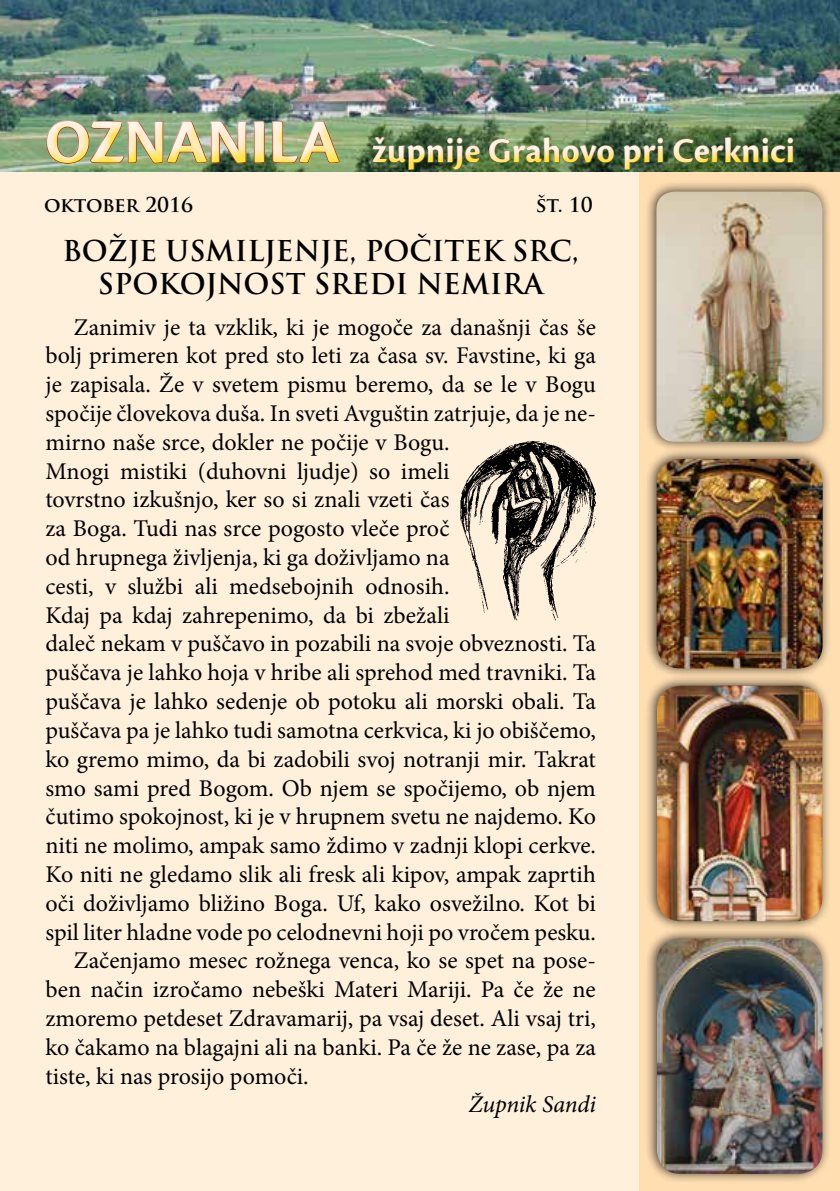
<style>
.page{position:relative;width:840px;height:1191px;background:#fff}
.page>*{position:absolute;margin:0;border:0;box-sizing:border-box;transform-origin:0 0}
.t1{font:700 36px "Cronos Pro";letter-spacing:.005em;color:#ffedd4}
.t2{font:700 28px/33.6px "Trajan Pro";color:#000;text-align:center}
.t3{font:24px "Minion Pro";color:#000}
.t4{font:italic 24px "Minion Pro";letter-spacing:-.01em;color:#000}
.t5{font:700 20px "Trajan Pro";color:#000}
.s1{font-size:64px}
</style>
<div class="page">
<div style="left:0;top:0;width:646px;height:1191px;background:#fff0dc"></div>
<div style="left:638px;top:0;width:201px;height:1191px;background:#ffdfb2"></div>
<div style="left:643px;top:180px;width:188px;height:272px;background:#000;opacity:.75"></div>
<img style="left:656px;top:192px;width:166px;height:250px">
<div style="left:644px;top:447px;width:187px;height:232px;background:#000;opacity:.75"></div>
<img style="left:656px;top:459px;width:166px;height:209px">
<div style="left:644px;top:926px;width:187px;height:258px;background:#000;opacity:.75"></div>
<img style="left:656px;top:938px;width:166px;height:236px">
<div style="left:644px;top:674px;width:187px;height:257px;background:#000;opacity:.75"></div>
<img style="left:656px;top:685px;width:166px;height:236px">
<img style="left:0;top:0;width:839px;height:172px">
<div style="left:31px;top:105px;width:773px;height:75px;background:#fff;opacity:.75"></div>
<div style="left:37px;top:111px;width:770px;height:74px;background:#fff200;opacity:.75"></div>
<img style="left:460px;top:442px;width:135px;height:178px">
<h1 class="t1" style="left:45px;top:130px;width:751px"><span class="s1">OZNANILA</span> župnije Grahovo pri Cerknici</h1>
<p class="t5" style="left:44px;top:193px;width:150px">oktober 2016</p>
<p class="t5" style="left:535px;top:193px;width:58px">št. 10</p>
<p class="t2" style="left:62px;top:234px;width:517px">BOŽJE USMILJENJE, POČITEK SRC,<br>SPOKOJNOST SREDI NEMIRA</p>
<p class="t3" style="left:74px;top:311px;width:523px">Zanimiv je ta vzklik, ki je mogoče za današnji čas še</p>
<p class="t3" style="left:45px;top:339px;width:551px">bolj primeren kot pred sto leti za časa sv. Favstine, ki ga</p>
<p class="t3" style="left:45px;top:368px;width:551px">je zapisala. Že v svetem pismu beremo, da se le v Bogu</p>
<p class="t3" style="left:45px;top:397px;width:551px">spočije človekova duša. In sveti Avguštin zatrjuje, da je ne-</p>
<p class="t3" style="left:45px;top:426px;width:405px">mirno naše srce, dokler ne počije v Bogu.</p>
<p class="t3" style="left:45px;top:455px;width:405px">Mnogi mistiki (duhovni ljudje) so imeli</p>
<p class="t3" style="left:45px;top:483px;width:405px">tovrstno izkušnjo, ker so si znali vzeti čas</p>
<p class="t3" style="left:45px;top:512px;width:405px">za Boga. Tudi nas srce pogosto vleče proč</p>
<p class="t3" style="left:45px;top:541px;width:405px">od hrupnega življenja, ki ga doživljamo na</p>
<p class="t3" style="left:45px;top:570px;width:405px">cesti, v službi ali medsebojnih odnosih.</p>
<p class="t3" style="left:45px;top:599px;width:405px">Kdaj pa kdaj zahrepenimo, da bi zbežali</p>
<p class="t3" style="left:45px;top:627px;width:551px">daleč nekam v puščavo in pozabili na svoje obveznosti. Ta</p>
<p class="t3" style="left:45px;top:656px;width:551px">puščava je lahko hoja v hribe ali sprehod med travniki. Ta</p>
<p class="t3" style="left:45px;top:685px;width:551px">puščava je lahko sedenje ob potoku ali morski obali. Ta</p>
<p class="t3" style="left:45px;top:714px;width:551px">puščava pa je lahko tudi samotna cerkvica, ki jo obiščemo,</p>
<p class="t3" style="left:45px;top:743px;width:551px">ko gremo mimo, da bi zadobili svoj notranji mir. Takrat</p>
<p class="t3" style="left:45px;top:771px;width:551px">smo sami pred Bogom. Ob njem se spočijemo, ob njem</p>
<p class="t3" style="left:45px;top:800px;width:551px">čutimo spokojnost, ki je v hrupnem svetu ne najdemo. Ko</p>
<p class="t3" style="left:45px;top:829px;width:551px">niti ne molimo, ampak samo ždimo v zadnji klopi cerkve.</p>
<p class="t3" style="left:45px;top:858px;width:551px">Ko niti ne gledamo slik ali fresk ali kipov, ampak zaprtih</p>
<p class="t3" style="left:45px;top:887px;width:551px">oči doživljamo bližino Boga. Uf, kako osvežilno. Kot bi</p>
<p class="t3" style="left:45px;top:915px;width:551px">spil liter hladne vode po celodnevni hoji po vročem pesku.</p>
<p class="t3" style="left:74px;top:944px;width:523px">Začenjamo mesec rožnega venca, ko se spet na pose-</p>
<p class="t3" style="left:45px;top:973px;width:551px">ben način izročamo nebeški Materi Mariji. Pa če že ne</p>
<p class="t3" style="left:45px;top:1002px;width:551px">zmoremo petdeset Zdravamarij, pa vsaj deset. Ali vsaj tri,</p>
<p class="t3" style="left:45px;top:1031px;width:551px">ko čakamo na blagajni ali na banki. Pa če že ne zase, pa za</p>
<p class="t3" style="left:45px;top:1059px;width:264px">tiste, ki nas prosijo pomoči.</p>
<p class="t4" style="left:468px;top:1088px;width:129px">Župnik Sandi</p>
</div>
